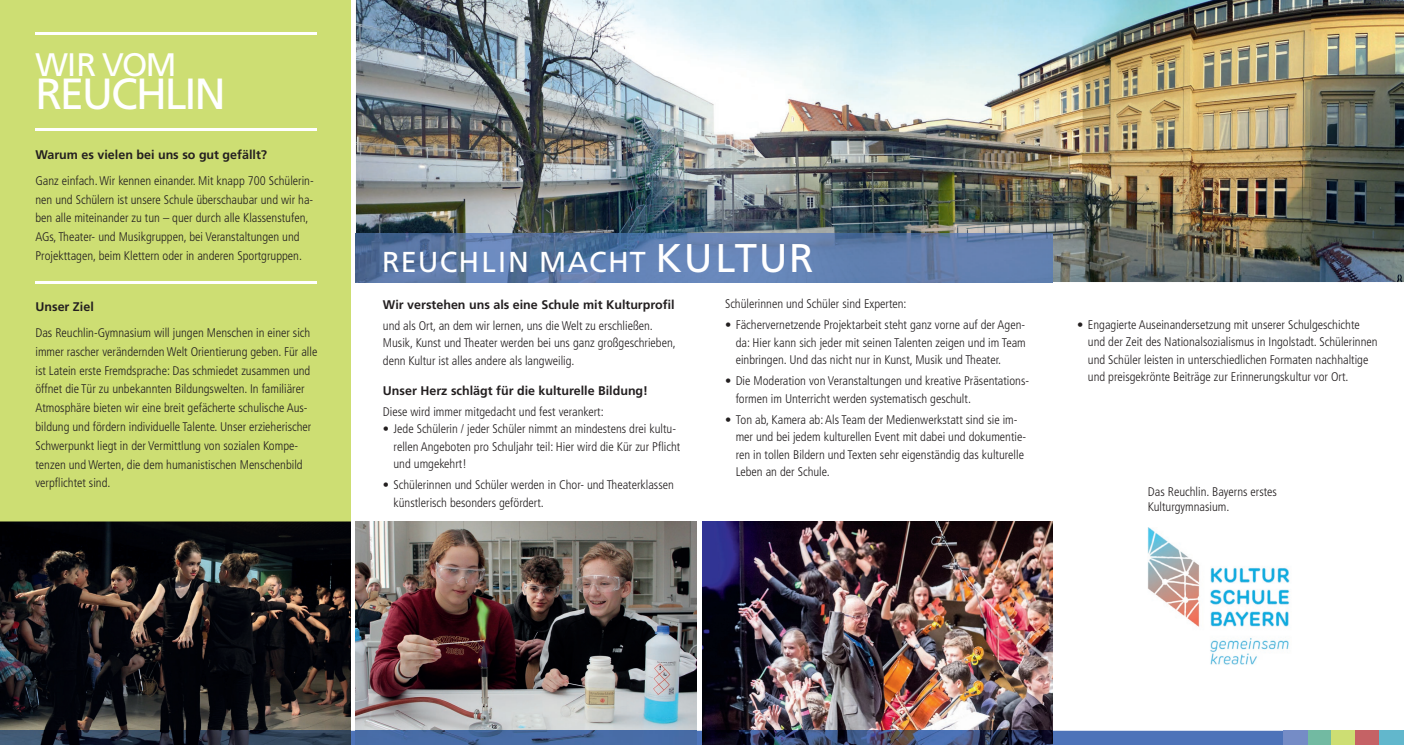
<style>
.page{position:relative;width:1404px;height:745px;background:#fff}
.page>*{position:absolute;margin:0;border:0;box-sizing:border-box;transform-origin:0 0}
.t1{font:43.5px "Frutiger";letter-spacing:-.05em;color:#fff}
.t2{font:32.5px "Frutiger";letter-spacing:-.035em;color:#fff}
.t3{font:28.75px "Frutiger";letter-spacing:.04em;color:#fff}
.t4{font:300 condensed 12.5px/17.5px "Frutiger";color:#231f20}
.t5{font:700 12.5px "Frutiger";color:#231f20}
.s1{font-size:40px}
</style>
<div class="page">
<img style="left:1147px;top:527px;width:143px;height:138px">
<div style="left:0;top:0;width:351px;height:744px;background:#cdde73"></div>
<img style="left:356px;top:0;width:1047px;height:282px">
<hr style="left:35px;top:281px;width:282px;height:2px;background:#fff">
<hr style="left:35px;top:32px;width:282px;height:2px;background:#fff">
<hr style="left:35px;top:128px;width:282px;height:2px;background:#fff">
<img style="left:0;top:521px;width:351px;height:209px">
<img style="left:356px;top:521px;width:340px;height:209px">
<img style="left:702px;top:521px;width:350px;height:209px">
<img style="left:356px;top:233px;width:696px;height:49px">
<svg style="left:351px;top:730px;width:932px;height:14px;background:#425d90"></svg>
<img style="left:0;top:730px;width:351px;height:14px">
<div style="left:1330px;top:730px;width:25px;height:14px;background:#cdde73"></div>
<div style="left:1355px;top:730px;width:24px;height:14px;background:#c56265"></div>
<div style="left:1379px;top:730px;width:24px;height:14px;background:#62b7cc"></div>
<div style="left:1306px;top:730px;width:24px;height:14px;background:#72baa2"></div>
<div style="left:1283px;top:730px;width:24px;height:14px;background:#758cc6"></div>
<h2 class="t2" style="left:35px;top:45px;width:142px">WIR VOM</h2>
<h1 class="t1" style="left:35px;top:68px;width:192px">REUCHLIN</h1>
<p class="t5" style="left:35px;top:147px;width:233px">Warum es vielen bei uns so gut gefällt?</p>
<p class="t4" style="left:35px;top:171px;width:280px;line-height:18.8px">Ganz einfach. Wir kennen einander. Mit knapp 700 Schülerin&shy;nen und Schülern ist unsere Schule überschaubar und wir ha&shy;ben alle miteinander zu tun – quer durch alle Klassenstufen, AGs, Theater- und Musikgruppen, bei Veranstaltungen und Projekttagen, beim Klettern oder in anderen Sportgruppen.</p>
<p class="t5" style="left:35px;top:299px;width:60px">Unser Ziel</p>
<p class="t4" style="left:35px;top:323px;width:283px;line-height:18.8px">Das Reuchlin-Gymnasium will jungen Menschen in einer sich immer rascher verändernden Welt Orientierung geben. Für alle ist Latein erste Fremdsprache: Das schmiedet zusammen und öffnet die Tür zu unbekannten Bildungswelten. In familiärer Atmosphäre bieten wir eine breit gefächerte schulische Aus&shy;bildung und fördern individuelle Talente. Unser erzieherischer Schwerpunkt liegt in der Vermittlung von sozialen Kompe&shy;tenzen und Werten, die dem humanistischen Menschenbild verpflichtet sind.</p>
<h3 class="t3" style="left:382px;top:244px;width:433px">REUCHLIN MACHT <span class="s1">KULTUR</span></h3>
<p class="t5" style="left:383px;top:296px;width:293px">Wir verstehen uns als eine Schule mit Kulturprofil</p>
<p class="t4" style="left:383px;top:316px;width:294px">und als Ort, an dem wir lernen, uns die Welt zu erschließen.<br>Musik, Kunst und Theater werden bei uns ganz großgeschrieben, denn Kultur ist alles andere als langweilig.</p>
<p class="t5" style="left:383px;top:382px;width:267px">Unser Herz schlägt für die kulturelle Bildung!</p>
<p class="t4" style="left:383px;top:402px;width:222px">Diese wird immer mitgedacht und fest verankert:</p>
<p class="t4" style="left:393px;top:420px;width:288px;text-indent:-11px">• Jede Schülerin / jeder Schüler nimmt an mindestens drei kultu&shy;rellen Angeboten pro Schuljahr teil: Hier wird die Kür zur Pflicht und umgekehrt!</p>
<p class="t4" style="left:393px;top:476px;width:282px;text-indent:-11px">• Schülerinnen und Schüler werden in Chor- und Theaterklassen künstlerisch besonders gefördert.</p>
<p class="t4" style="left:725px;top:295px;width:183px">Schülerinnen und Schüler sind Experten:</p>
<p class="t4" style="left:735px;top:316px;width:292px;text-align:justify;text-indent:-11px">• Fächervernetzende Projektarbeit steht ganz vorne auf der Agen&shy;da: Hier kann sich jeder mit seinen Talenten zeigen und im Team einbringen. Und das nicht nur in Kunst, Musik und Theater.</p>
<p class="t4" style="left:735px;top:372px;width:295px;text-indent:-11px">• Die Moderation von Veranstaltungen und kreative Präsentations&shy;formen im Unterricht werden systematisch geschult.</p>
<p class="t4" style="left:735px;top:410px;width:292px;text-indent:-11px">• Ton ab, Kamera ab: Als Team der Medienwerkstatt sind sie im&shy;mer und bei jedem kulturellen Event mit dabei und dokumentie&shy;ren in tollen Bildern und Texten sehr eigenständig das kulturelle Leben an der Schule.</p>
<p class="t4" style="left:1087px;top:315px;width:291px;text-indent:-11px">• Engagierte Auseinandersetzung mit unserer Schulgeschichte und der Zeit des Nationalsozialismus in Ingolstadt. Schülerinnen und Schüler leisten in unterschiedlichen Formaten nachhaltige und preisgekrönte Beiträge zur Erinnerungskultur vor Ort.</p>
<p class="t4" style="left:1147px;top:484px;width:130px;line-height:15px">Das Reuchlin. Bayerns erstes<br>Kulturgymnasium.</p>
</div>
